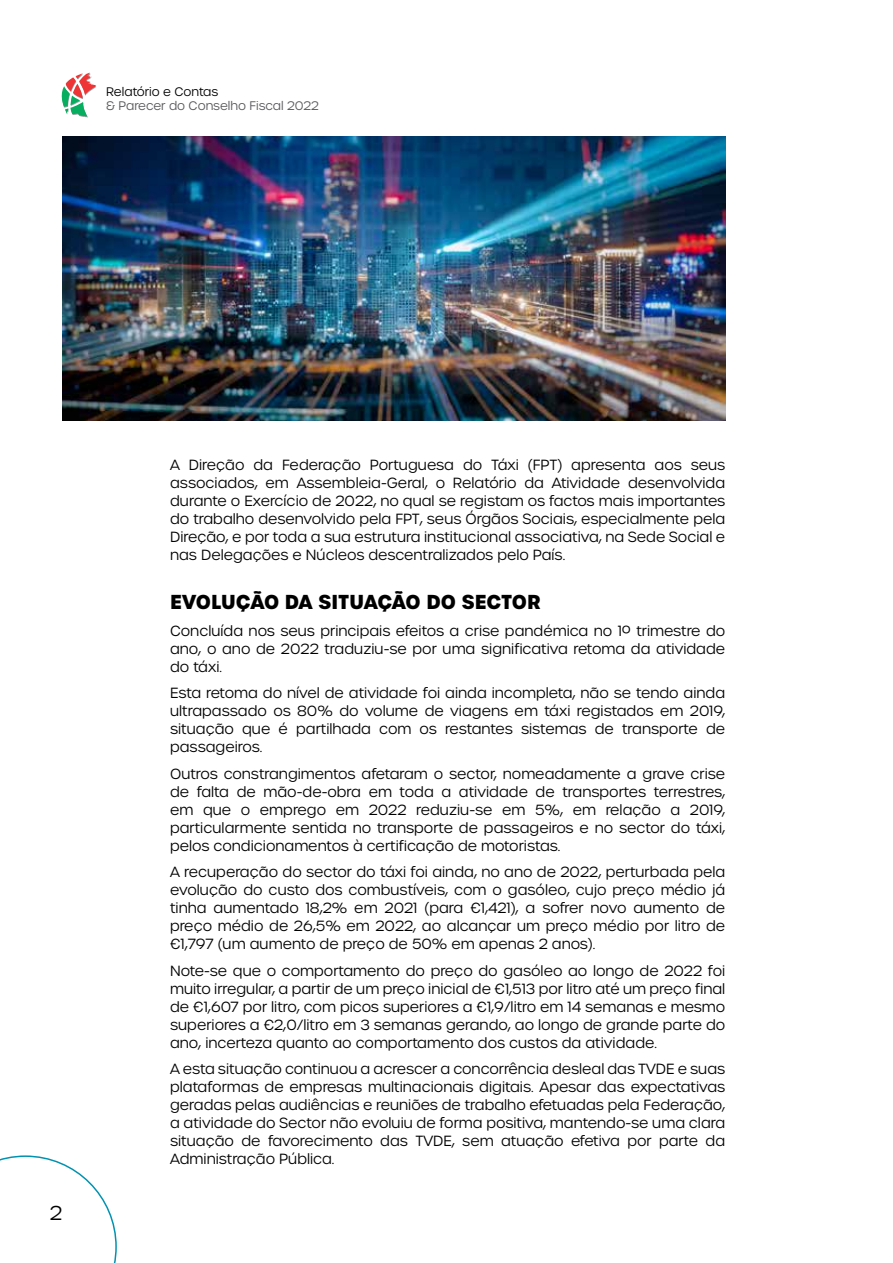
<style>
.page{position:relative;width:893px;height:1263px;background:#fff}
.page>*{position:absolute;margin:0;border:0;box-sizing:border-box;transform-origin:0 0}
.t1{font:700 19.5px "Urbane";letter-spacing:-.01em;color:#000}
.t2{font:300 19.5px "Urbane";color:#000}
.t3{font:300 14.25px/18px "Urbane";color:#000;text-align:justify}
.t4{font:300 12px "Urbane";color:#58585b}
.t5{font:300 12px "Urbane";color:#000}
</style>
<div class="page">
<svg style="left:0;top:1155px;width:117px;height:108px"></svg>
<svg style="left:61px;top:72px;width:35px;height:46px"></svg>
<img style="left:62px;top:136px;width:663px;height:285px">
<p class="t5" style="left:106px;top:84px;width:114px">Relatório e Contas</p>
<p class="t4" style="left:106px;top:98px;width:214px">&amp; Parecer do Conselho Fiscal 2022</p>
<h1 class="t2" style="left:50px;top:1200px;width:14px">2</h1>
<p class="t3" style="left:170px;top:456px;width:557px">A Direção da Federação Portuguesa do Táxi (FPT) apresenta aos seus associados, em Assembleia-Geral, o Relatório da Atividade desenvolvida durante o Exercício de 2022, no qual se registam os factos mais importantes do trabalho desenvolvido pela FPT, seus Órgãos Sociais, especialmente pela Direção, e por toda a sua estrutura institucional associativa, na Sede Social e nas Delegações e Núcleos descentralizados pelo País.</p>
<h1 class="t1" style="left:170px;top:588px;width:372px">EVOLUÇÃO DA SITUAÇÃO DO SECTOR</h1>
<p class="t3" style="left:170px;top:621px;width:557px">Concluída nos seus principais efeitos a crise pandémica no 1º trimestre do ano, o ano de 2022 traduziu-se por uma significativa retoma da atividade do táxi.</p>
<p class="t3" style="left:170px;top:684px;width:557px">Esta retoma do nível de atividade foi ainda incompleta, não se tendo ainda ultrapassado os 80% do volume de viagens em táxi registados em 2019, situação que é partilhada com os restantes sistemas de transporte de passageiros.</p>
<p class="t3" style="left:170px;top:764px;width:557px">Outros constrangimentos afetaram o sector, nomeadamente a grave crise de falta de mão-de-obra em toda a atividade de transportes terrestres, em que o emprego em 2022 reduziu-se em 5%, em relação a 2019, particularmente sentida no transporte de passageiros e no sector do táxi, pelos condicionamentos à certificação de motoristas.</p>
<p class="t3" style="left:170px;top:863px;width:557px">A recuperação do sector do táxi foi ainda, no ano de 2022, perturbada pela evolução do custo dos combustíveis, com o gasóleo, cujo preço médio já tinha aumentado 18,2% em 2021 (para €1,421), a sofrer novo aumento de preço médio de 26,5% em 2022, ao alcançar um preço médio por litro de €1,797 (um aumento de preço de 50% em apenas 2 anos).</p>
<p class="t3" style="left:170px;top:961px;width:557px">Note-se que o comportamento do preço do gasóleo ao longo de 2022 foi muito irregular, a partir de um preço inicial de €1,513 por litro até um preço final de €1,607 por litro, com picos superiores a €1,9/litro em 14 semanas e mesmo superiores a €2,0/litro em 3 semanas gerando, ao longo de grande parte do ano, incerteza quanto ao comportamento dos custos da atividade.</p>
<p class="t3" style="left:170px;top:1060px;width:557px">A esta situação continuou a acrescer a concorrência desleal das TVDE e suas plataformas de empresas multinacionais digitais. Apesar das expectativas geradas pelas audiências e reuniões de trabalho efetuadas pela Federação, a atividade do Sector não evoluiu de forma positiva, mantendo-se uma clara situação de favorecimento das TVDE, sem atuação efetiva por parte da Administração Pública.</p>
</div>
